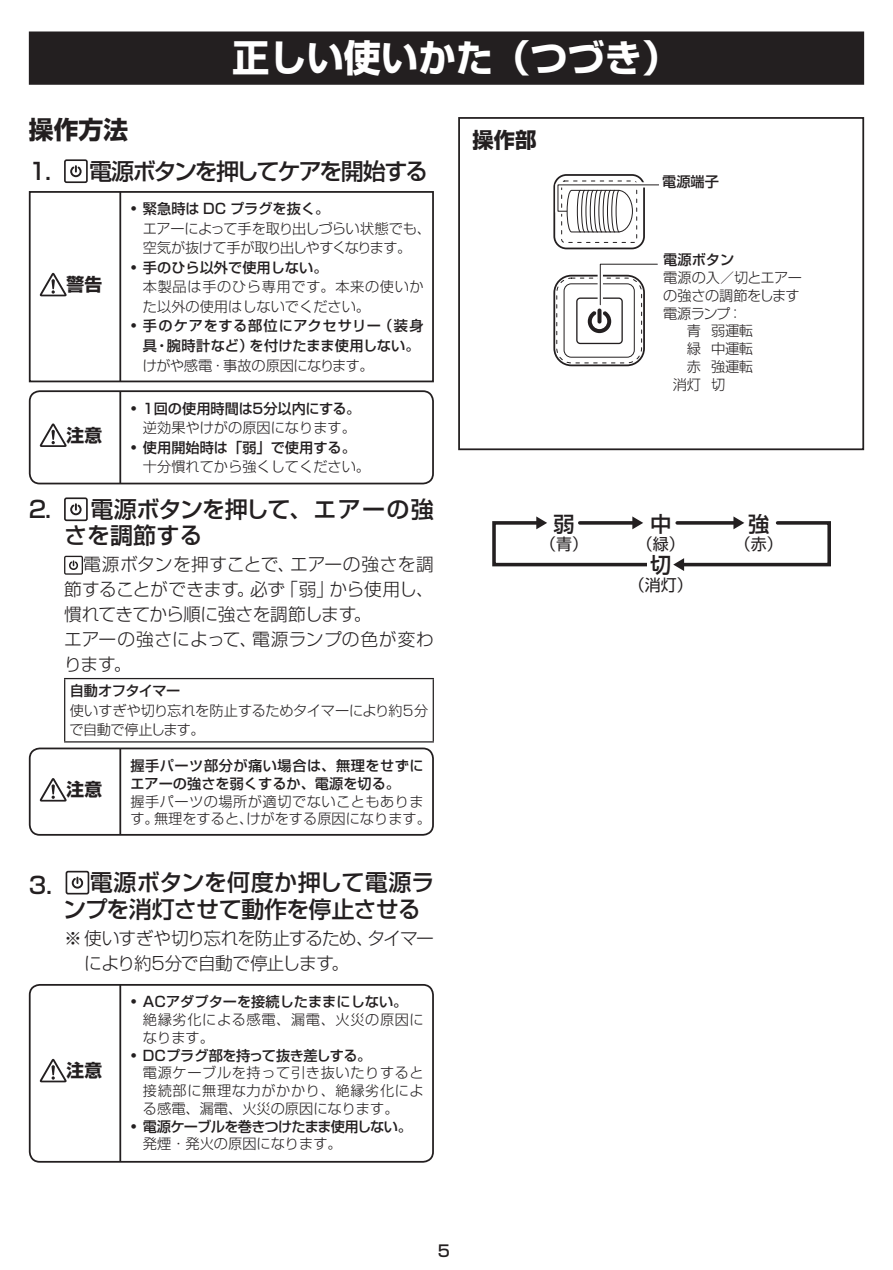
<style>
.page{position:relative;width:893px;height:1270px;background:#fff}
.page>*{position:absolute;margin:0;border:0;box-sizing:border-box;transform-origin:0 0}
.t1{font:37.25px "Shin Go Pro Bold 90 msp RKSJ H";color:#fff}
.t2{font:24.75px "Shin Go Pro Bold 90 msp RKSJ H";color:#231f20}
.t3{font:23px/26.5px "Shin Go Pro Medium 90 msp RKSJ H";letter-spacing:-.02em;color:#231f20}
.t4{font:23px/26.8px "Shin Go Pro Medium 90 msp RKSJ H";color:#231f20}
.t5{font:23px "Shin Go Pro Medium 90 msp RKSJ H";letter-spacing:-.085em;color:#231f20}
.t6{font:21.25px "Shin Go Pro Medium 90 msp RKSJ H";color:#231f20}
.t7{font:21.25px "Shin Go Pro Bold 90 msp RKSJ H";color:#231f20}
.t8{font:17.75px/24.8px "Shin Go Pro Light 90 msp RKSJ H";letter-spacing:-.005em;color:#231f20}
.t9{font:17.75px/24.8px "Shin Go Pro Light 90 msp RKSJ H";letter-spacing:-.055em;color:#231f20}
.t10{font:17.75px "Shin Go Pro Bold 90 msp RKSJ H";color:#231f20}
.t11{font:16px "Shin Go Pro Regular 90 msp RKSJ H";color:#231f20}
.t12{font:16px "Shin Go Pro Medium 90 msp RKSJ H";color:#231f20}
.t13{font:14.25px/17.8px "Shin Go Pro Light 90 msp RKSJ H";color:#231f20;text-align:justify}
.t14{font:14.25px "Shin Go Pro Medium 90 msp RKSJ H";color:#231f20}
.t15{font:14.25px/19.5px "Shin Go Pro Light 90 msp RKSJ H";letter-spacing:-.025em;color:#231f20}
.t16{font:14.25px/19.5px "Shin Go Pro Light 90 msp RKSJ H";letter-spacing:.045em;color:#231f20}
.t17{font:14.25px/17.8px "Shin Go Pro Light 90 msp RKSJ H";letter-spacing:.035em;color:#231f20}
.t18{font:14.25px/19.5px "Shin Go Pro Medium 90 msp RKSJ H";letter-spacing:.03em;color:#231f20;text-align:center}
.t19{font:14.25px/17.8px "Shin Go Pro Medium 90 msp RKSJ H";letter-spacing:.035em;color:#231f20}
.t20{font:14.25px "Shin Go Pro Medium 90 msp RKSJ H";letter-spacing:-.055em;color:#231f20}
.t21{font:14.25px "Shin Go Pro Light 90 msp RKSJ H";letter-spacing:-.03em;color:#231f20}
.t22{font:14.25px "Shin Go Pro Medium 90 msp RKSJ H";letter-spacing:-.03em;color:#231f20}
.t23{font:14.25px "Shin Go Pro Light 90 msp RKSJ H";letter-spacing:-.035em;color:#231f20}
.t24{font:14.25px "Shin Go Pro Medium 90 msp RKSJ H";letter-spacing:-.025em;color:#231f20}
</style>
<div class="page">
<div style="left:458px;top:117px;width:406px;height:333px;border:2px solid #231f20"></div>
<div style="left:553px;top:275px;width:92px;height:91px;border:2px solid #231f20;border-radius:17px"></div>
<div style="left:553px;top:174px;width:92px;height:75px;border:2px solid #231f20;border-radius:12px"></div>
<div style="left:561px;top:181px;width:76px;height:62px;border:1px dashed #231f20;border-radius:3px"></div>
<div style="left:564px;top:283px;width:71px;height:75px;border:1px solid #231f20;border-radius:7px"></div>
<div style="left:556px;top:278px;width:86px;height:85px;border:1px dashed #231f20;border-radius:15px"></div>
<div style="left:576px;top:297px;width:47px;height:47px;border:1px solid #231f20;border-radius:3px"></div>
<svg style="left:588px;top:263px;width:70px;height:70px"></svg>
<svg style="left:553px;top:180px;width:106px;height:53px"></svg>
<div style="left:29px;top:31px;width:835px;height:54px;background:#231f20"></div>
<div style="left:64px;top:159px;width:24px;height:24px;border:2px solid #231f20;border-radius:2px"></div>
<svg style="left:70px;top:165px;width:12px;height:12px"></svg>
<hr style="left:119px;top:192px;width:2px;height:189px;background:#231f20">
<svg style="left:40px;top:273px;width:27px;height:23px"></svg>
<div style="left:29px;top:191px;width:405px;height:191px;border:2px solid #231f20"></div>
<hr style="left:119px;top:391px;width:2px;height:92px;background:#231f20">
<svg style="left:40px;top:423px;width:27px;height:24px"></svg>
<div style="left:29px;top:390px;width:405px;height:94px;border:2px solid #231f20;border-radius:10px"></div>
<div style="left:64px;top:497px;width:24px;height:24px;border:2px solid #231f20;border-radius:2px"></div>
<svg style="left:70px;top:503px;width:12px;height:12px"></svg>
<div style="left:64px;top:556px;width:19px;height:19px;border:1px solid #231f20"></div>
<svg style="left:69px;top:560px;width:9px;height:10px"></svg>
<hr style="left:64px;top:678px;width:370px;height:1px;background:#231f20">
<hr style="left:64px;top:679px;width:1px;height:62px;background:#231f20">
<hr style="left:433px;top:679px;width:1px;height:62px;background:#231f20">
<hr style="left:64px;top:741px;width:370px;height:1px;background:#231f20">
<hr style="left:119px;top:748px;width:2px;height:87px;background:#231f20">
<svg style="left:40px;top:778px;width:27px;height:23px"></svg>
<div style="left:29px;top:747px;width:405px;height:89px;border:2px solid #231f20;border-radius:10px"></div>
<div style="left:66px;top:871px;width:23px;height:23px;border:2px solid #231f20;border-radius:2px"></div>
<svg style="left:72px;top:876px;width:11px;height:12px"></svg>
<hr style="left:119px;top:985px;width:2px;height:176px;background:#231f20">
<svg style="left:40px;top:1059px;width:27px;height:23px"></svg>
<div style="left:29px;top:984px;width:405px;height:178px;border:2px solid #231f20;border-radius:10px"></div>
<svg style="left:492px;top:516px;width:339px;height:55px"></svg>
<h1 class="t1" style="left:232px;top:44px;width:449px">正しい使いかた（つづき）</h1>
<h2 class="t2" style="left:29px;top:120px;width:101px">操作方法</h2>
<h3 class="t5" style="left:29px;top:162px;width:401px">1. 電源ボタンを押してケアを開始する</h3>
<p class="t10" style="left:67px;top:278px;width:37px">警告</p>
<p class="t14" style="left:130px;top:204px;width:201px">• 緊急時は DC プラグを抜く。</p>
<p class="t15" style="left:143px;top:221px;width:290px">エアーによって手を取り出しづらい状態でも、空気が抜けて手が取り出しやすくなります。</p>
<p class="t14" style="left:130px;top:262px;width:199px">• 手のひら以外で使用しない。</p>
<p class="t16" style="left:143px;top:279px;width:282px">本製品は手のひら専用です。本来の使いかた以外の使用はしないでください。</p>
<p class="t18" style="left:130px;top:318px;width:295px">• 手のケアをする部位にアクセサリー（装身具・腕時計など）を付けたまま使用しない。</p>
<p class="t23" style="left:143px;top:360px;width:233px">けがや感電・事故の原因になります。</p>
<p class="t14" style="left:130px;top:403px;width:232px">• 1回の使用時間は5分以内にする。</p>
<p class="t13" style="left:143px;top:421px;width:214px">逆効果やけがの原因になります。</p>
<p class="t14" style="left:130px;top:442px;width:227px">• 使用開始時は「弱」で使用する。</p>
<p class="t13" style="left:143px;top:460px;width:229px">十分慣れてから強くしてください。</p>
<h3 class="t4" style="left:64px;top:499px;width:371px;text-indent:-35px">2. 電源ボタンを押して、エアーの強さを調節する</h3>
<p class="t8" style="left:64px;top:555px;width:371px;text-indent:19px">電源ボタンを押すことで、エアーの強さを調節することができます。必ず「弱」から使用し、慣れてきてから順に強さを調節します。<br>エアーの強さによって、電源ランプの色が変わります。</p>
<p class="t24" style="left:70px;top:685px;width:112px">自動オフタイマー</p>
<p class="t15" style="left:69px;top:702px;width:360px">使いすぎや切り忘れを防止するためタイマーにより約5分で自動で停止します。</p>
<p class="t10" style="left:67px;top:428px;width:37px">注意</p>
<p class="t10" style="left:67px;top:783px;width:37px">注意</p>
<p class="t19" style="left:130px;top:759px;width:295px">握手パーツ部分が痛い場合は、無理をせずにエアーの強さを弱くするか、電源を切る。</p>
<p class="t17" style="left:130px;top:794px;width:302px">握手パーツの場所が適切でないこともあります。無理をすると、けがをする原因になります。</p>
<h3 class="t3" style="left:63px;top:872px;width:373px;text-indent:-34px">3. 電源ボタンを何度か押して電源ランプを消灯させて動作を停止させる</h3>
<p class="t9" style="left:84px;top:928px;width:351px;text-indent:-20px">※ 使いすぎや切り忘れを防止するため、タイマーにより約5分で自動で停止します。</p>
<p class="t10" style="left:67px;top:1064px;width:37px">注意</p>
<p class="t14" style="left:130px;top:997px;width:279px">• ACアダプターを接続したままにしない。</p>
<p class="t16" style="left:143px;top:1013px;width:282px;line-height:17.8px">絶縁劣化による感電、漏電、火災の原因になります。</p>
<p class="t22" style="left:130px;top:1050px;width:242px">• DCプラグ部を持って抜き差しする。</p>
<p class="t13" style="left:143px;top:1066px;width:282px">電源ケーブルを持って引き抜いたりすると接続部に無理な力がかかり、絶縁劣化による感電、漏電、火災の原因になります。</p>
<p class="t20" style="left:130px;top:1121px;width:283px">• 電源ケーブルを巻きつけたまま使用しない。</p>
<p class="t13" style="left:143px;top:1137px;width:200px">発煙・発火の原因になります。</p>
<h3 class="t7" style="left:472px;top:132px;width:65px">操作部</h3>
<p class="t14" style="left:662px;top:177px;width:58px">電源端子</p>
<p class="t14" style="left:663px;top:255px;width:72px">電源ボタン</p>
<p class="t21" style="left:663px;top:272px;width:140px">電源の入／切とエアー</p>
<p class="t21" style="left:663px;top:290px;width:138px">の強さの調節をします</p>
<p class="t13" style="left:663px;top:306px;width:81px">電源ランプ：</p>
<p class="t13" style="left:687px;top:324px;width:68px">青 弱運転</p>
<p class="t13" style="left:687px;top:342px;width:68px">緑 中運転</p>
<p class="t13" style="left:687px;top:360px;width:68px">赤 強運転</p>
<p class="t13" style="left:673px;top:377px;width:54px">消灯 切</p>
<h3 class="t6" style="left:553px;top:516px;width:23px">弱</h3>
<h3 class="t6" style="left:650px;top:516px;width:23px">中</h3>
<h3 class="t6" style="left:748px;top:516px;width:23px">強</h3>
<p class="t11" style="left:540px;top:538px;width:49px">（青）</p>
<p class="t11" style="left:637px;top:538px;width:49px">（緑）</p>
<p class="t11" style="left:735px;top:538px;width:49px">（赤）</p>
<h3 class="t6" style="left:650px;top:557px;width:23px">切</h3>
<p class="t11" style="left:629px;top:579px;width:65px">（消灯）</p>
<p class="t12" style="left:438px;top:1245px;width:14px">5</p>
</div>
